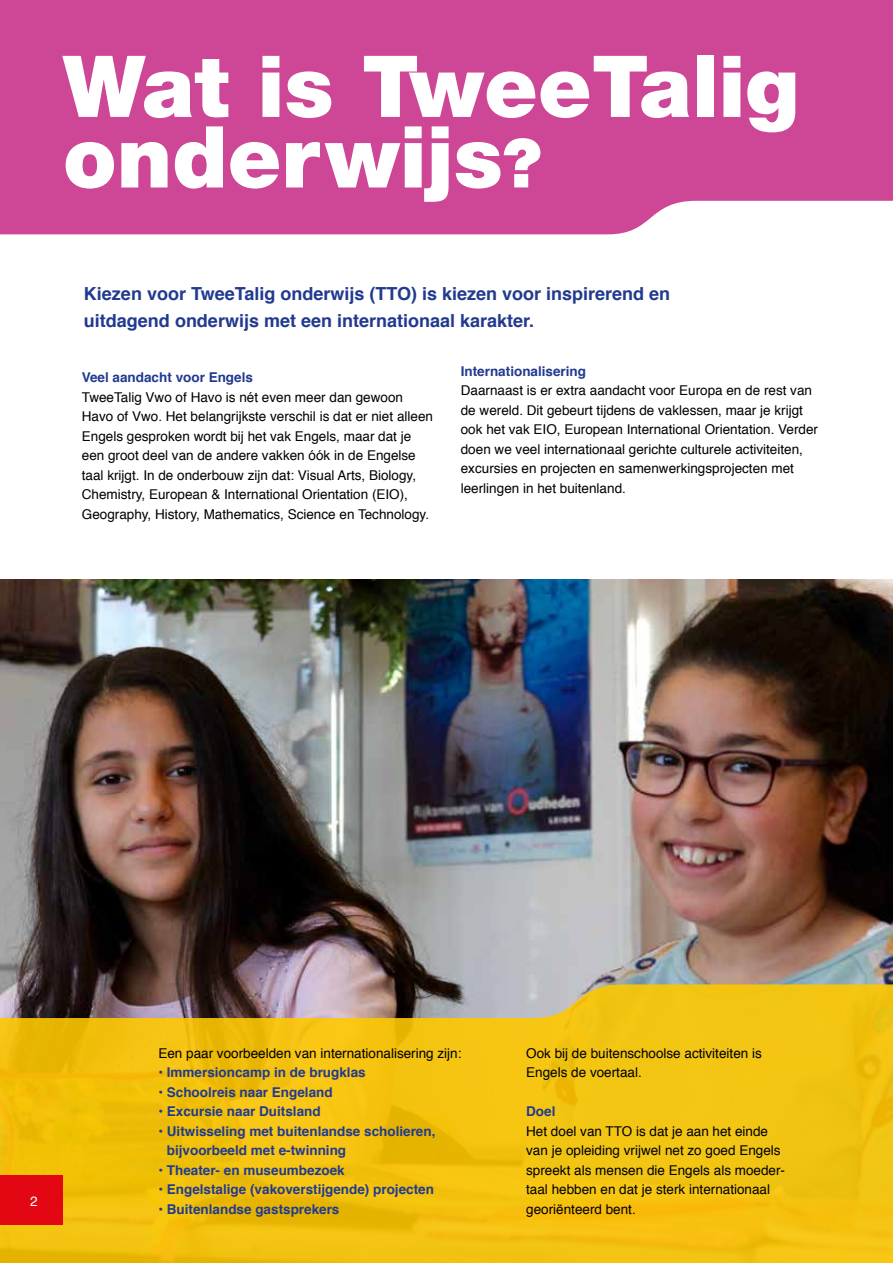
<style>
.page{position:relative;width:893px;height:1263px;background:#fff}
.page>*{position:absolute;margin:0;border:0;box-sizing:border-box;transform-origin:0 0}
.t1{font:900 85.5px/70.5px "Helvetica Neue";color:#fff}
.t2{font:700 18px/27px "Helvetica";color:#213a8f}
.t3{font:13.5px/19.5px "Helvetica";color:#000}
.t4{font:700 13.5px/19.5px "Helvetica";color:#213a8f}
.t5{font:13.5px "Helvetica";color:#fff}
.s1{font-size:67.5px}
</style>
<div class="page">
<img style="left:0;top:579px;width:893px;height:405px">
<div style="left:0;top:0;width:893px;height:234px;background:#ce4796"></div>
<svg style="left:0;top:984px;width:893px;height:279px;fill:#f3c311"></svg>
<div style="left:0;top:1175px;width:63px;height:49px;background:#e30613"></div>
<h1 class="t1" style="left:63px;top:51px;width:738px">Wat is TweeTalig onderwijs<span class="s1">?</span></h1>
<h2 class="t2" style="left:84px;top:281px;width:588px">Kiezen voor TweeTalig onderwijs (TTO) is kiezen voor inspirerend en uitdagend onderwijs met een internationaal karakter.</h2>
<p class="t4" style="left:82px;top:368px;width:173px">Veel aandacht voor Engels</p>
<p class="t3" style="left:82px;top:388px;width:353px">TweeTalig Vwo of Havo is nét even meer dan gewoon Havo of Vwo. Het belangrijkste verschil is dat er niet alleen Engels gesproken wordt bij het vak Engels, maar dat je een groot deel van de andere vakken óók in de Engelse taal krijgt. In de onderbouw zijn dat: Visual Arts, Biology, Chemistry, European &amp; International Orientation (EIO), Geography, History, Mathematics, Science en Technology.</p>
<p class="t4" style="left:461px;top:361px;width:127px">Internationalisering</p>
<p class="t3" style="left:461px;top:381px;width:359px">Daarnaast is er extra aandacht voor Europa en de rest van de wereld. Dit gebeurt tijdens de vaklessen, maar je krijgt ook het vak EIO, European International Orientation. Verder doen we veel internationaal gerichte culturele activiteiten, excursies en projecten en samenwerkingsprojecten met leerlingen in het buitenland.</p>
<p class="t5" style="left:30px;top:1191px;width:9px">2</p>
<p class="t3" style="left:158px;top:1044px;width:305px">Een paar voorbeelden van internationalisering zijn:</p>
<p class="t4" style="left:158px;top:1063px;width:209px">• Immersioncamp in de brugklas</p>
<p class="t4" style="left:158px;top:1082px;width:176px">• Schoolreis naar Engeland</p>
<p class="t4" style="left:158px;top:1102px;width:164px">• Excursie naar Duitsland</p>
<p class="t4" style="left:167px;top:1121px;width:270px;text-indent:-8px">• Uitwisseling met buitenlandse scholieren, bijvoorbeeld met e-twinning</p>
<p class="t4" style="left:158px;top:1160px;width:188px">• Theater- en museumbezoek</p>
<p class="t4" style="left:158px;top:1180px;width:277px">• Engelstalige (vakoverstijgende) projecten</p>
<p class="t4" style="left:158px;top:1199px;width:183px">• Buitenlandse gastsprekers</p>
<p class="t3" style="left:526px;top:1044px;width:237px">Ook bij de buitenschoolse activiteiten is<br>Engels de voertaal.</p>
<p class="t4" style="left:526px;top:1102px;width:31px">Doel</p>
<p class="t3" style="left:526px;top:1122px;width:260px">Het doel van TTO is dat je aan het einde van je opleiding vrijwel net zo goed Engels spreekt als mensen die Engels als moeder&shy;taal hebben en dat je sterk internationaal georiënteerd bent.</p>
</div>
